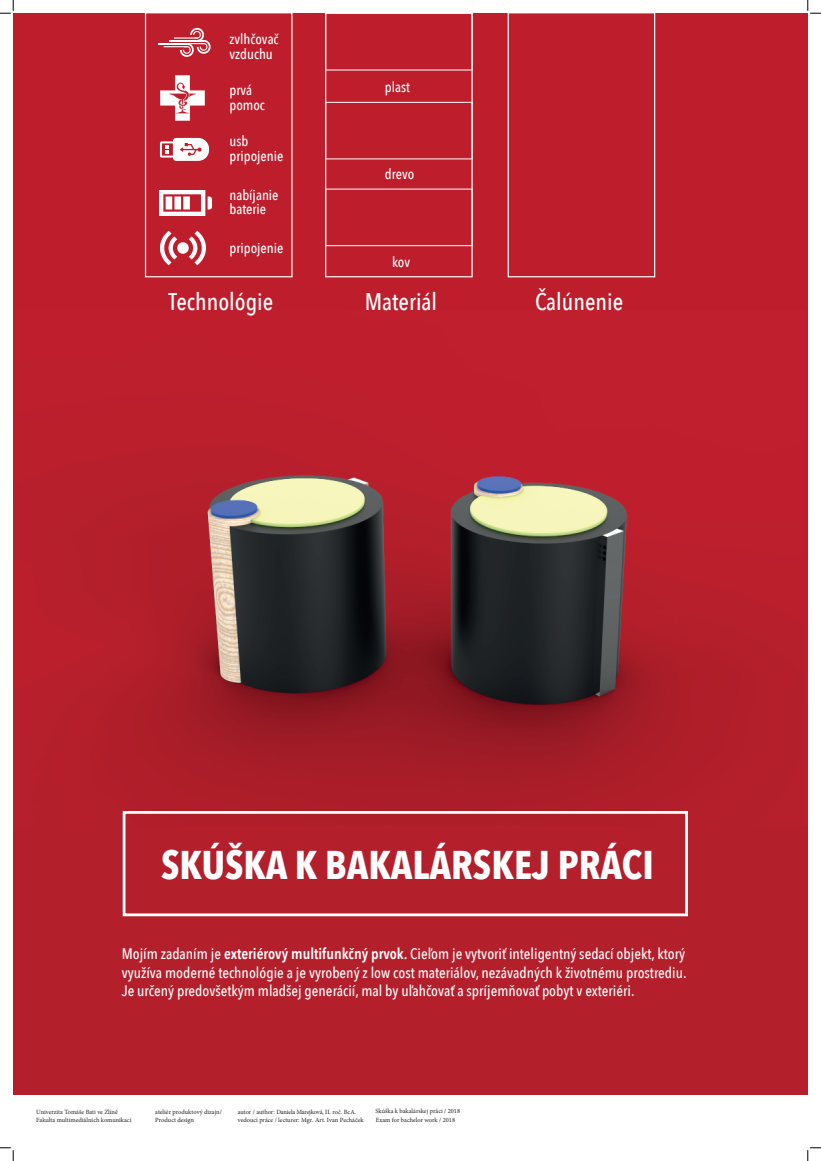
<style>
.page{position:relative;width:821px;height:1161px;background:#fff}
.page>*{position:absolute;margin:0;border:0;box-sizing:border-box;transform-origin:0 0}
.t1{font:700 40px "Avenir Next Condensed";color:#fff}
.t2{font:500 24px "Avenir Next Condensed";color:#fff}
.t3{font:500 15.2px/18.2px "Avenir Next Condensed";color:#fff;text-align:justify}
.t4{font:500 14.4px/14.4px "Avenir Next Condensed";color:#fff}
.t5{font:6.4px/8px "Minion Pro";color:#231f20}
.s1{font-weight:600}
</style>
<div class="page">
<div style="left:13px;top:13px;width:794px;height:1134px;background:#be1d2c"></div>
<div style="left:13px;top:1094px;width:794px;height:53px;background:#fff"></div>
<div style="left:145px;top:12px;width:147px;height:265px;border:1px solid #fff"></div>
<div style="left:325px;top:12px;width:147px;height:265px;border:1px solid #fff"></div>
<div style="left:507px;top:12px;width:148px;height:265px;border:1px solid #fff"></div>
<svg style="left:160px;top:138px;width:49px;height:23px"></svg>
<img style="left:159px;top:190px;width:52px;height:26px">
<img style="left:160px;top:230px;width:45px;height:36px">
<img style="left:160px;top:75px;width:45px;height:46px">
<hr style="left:158px;top:43px;width:29px;height:2px;background:#fff">
<svg style="left:163px;top:28px;width:47px;height:29px"></svg>
<hr style="left:175px;top:40px;width:29px;height:2px;background:#fff">
<div style="left:325px;top:102px;width:147px;height:57px;border:1px solid #fff"></div>
<div style="left:325px;top:189px;width:147px;height:57px;border:1px solid #fff"></div>
<div style="left:325px;top:13px;width:147px;height:57px;border:1px solid #fff"></div>
<img style="left:71px;top:475px;width:703px;height:351px">
<div style="left:13px;top:826px;width:794px;height:268px;background:#b41f2c"></div>
<div style="left:123px;top:810px;width:564px;height:106px;border:3px solid #fff"></div>
<svg style="left:0;top:0;width:14px;height:14px"></svg>
<svg style="left:0;top:1147px;width:14px;height:13px"></svg>
<svg style="left:807px;top:0;width:13px;height:14px"></svg>
<svg style="left:807px;top:1147px;width:13px;height:13px"></svg>
<p class="t4" style="left:229px;top:32px;width:51px">zvlhčovač vzduchu</p>
<p class="t4" style="left:229px;top:83px;width:37px">prvá pomoc</p>
<p class="t4" style="left:229px;top:134px;width:56px">usb pripojenie</p>
<p class="t4" style="left:229px;top:188px;width:51px">nabíjanie baterie</p>
<p class="t4" style="left:229px;top:240px;width:56px">pripojenie</p>
<p class="t4" style="left:384px;top:79px;width:27px">plast</p>
<p class="t4" style="left:384px;top:166px;width:31px">drevo</p>
<p class="t4" style="left:392px;top:255px;width:20px">kov</p>
<h2 class="t2" style="left:168px;top:287px;width:106px">Technológie</h2>
<h2 class="t2" style="left:364px;top:287px;width:74px">Materiál</h2>
<h2 class="t2" style="left:534px;top:287px;width:90px">Čalúnenie</h2>
<h1 class="t1" style="left:161px;top:840px;width:494px">SKÚŠKA K BAKALÁRSKEJ PRÁCI</h1>
<p class="t3" style="left:122px;top:944px;width:566px">Mojím zadaním je <span class="s1">exteriérový multifunkčný prvok.</span> Cieľom je vytvoriť inteligentný sedací objekt, ktorý využíva moderné technológie a je vyrobený z low cost materiálov, nezávadných k životnému prostrediu.<br>Je určený predovšetkým mladšej generácií, mal by uľahčovať a spríjemňovať pobyt v exteriéri.</p>
<p class="t5" style="left:375px;top:1107px;width:86px">Skúška k bakalárskej práci / 2018</p>
<p class="t5" style="left:36px;top:1107px;width:97px">Univerzita Tomáše Bati ve Zlíně<br>Fakulta multimediálních komunikací</p>
<p class="t5" style="left:155px;top:1107px;width:68px">ateliér produktový dizajn/<br>Product design</p>
<p class="t5" style="left:238px;top:1107px;width:127px">autor / author: Daniela Marejková, II. roč. BcA. vedoucí práce / lecturer: Mgr. Art. Ivan Pecháček</p>
<p class="t5" style="left:375px;top:1115px;width:81px">Exam for bachelor work / 2018</p>
</div>
